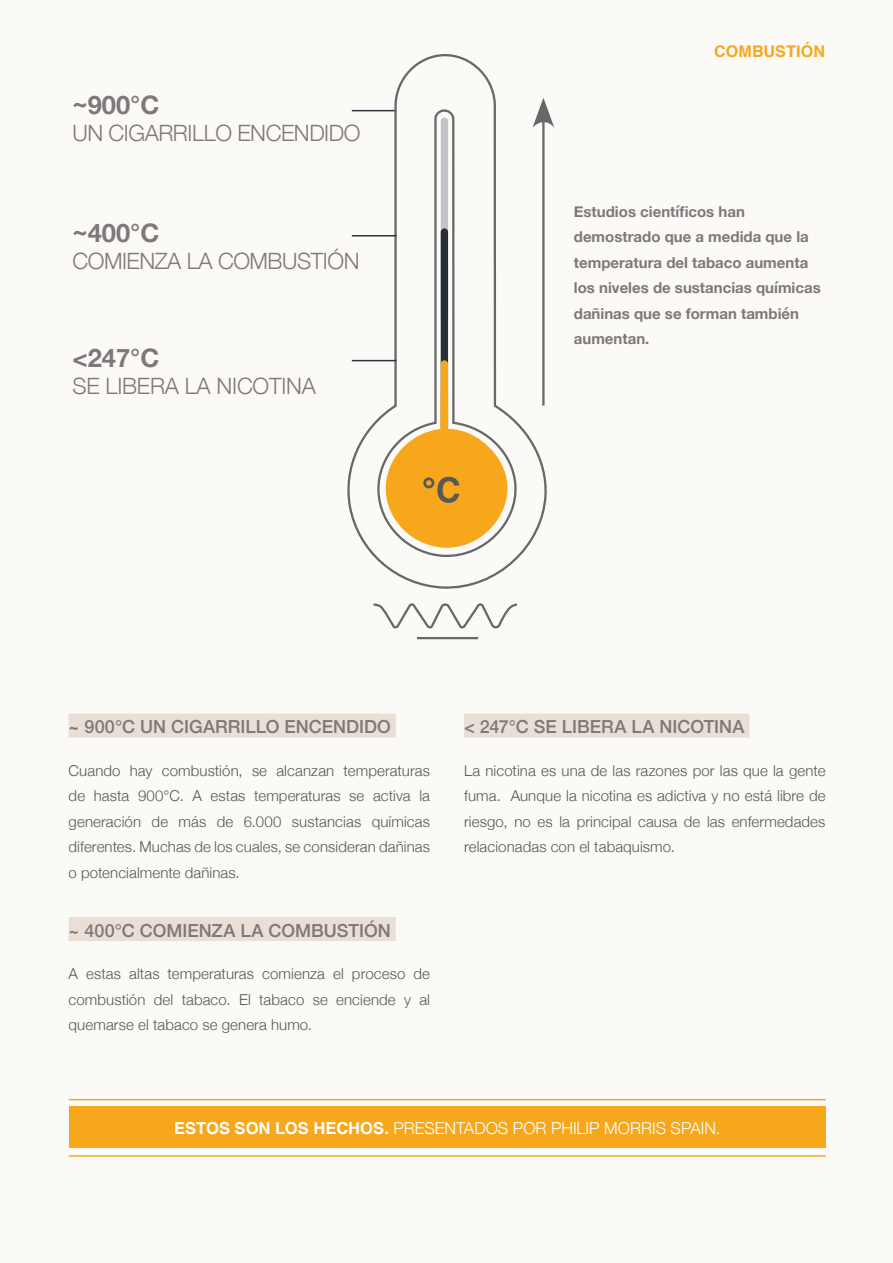
<style>
.page{position:relative;width:893px;height:1263px;background:#fbfaf7}
.page>*{position:absolute;margin:0;border:0;box-sizing:border-box;transform-origin:0 0}
.t1{font:700 25.5px "Helvetica Neue";color:#7e787a}
.t2{font:300 22.5px "Helvetica Neue";letter-spacing:-.02em;color:#7e787a}
.t3{font:500 18px "Helvetica Neue";color:#7e787a}
.t4{font:300 16.5px "Helvetica Neue";color:#fff}
.t5{font:700 16.05px "Helvetica";letter-spacing:.01em;color:#f7a71c}
.t6{font:300 15px/25.5px "Helvetica Neue";letter-spacing:.01em;color:#575756;text-align:justify}
.t7{font:700 15px/25.5px "Helvetica Neue";color:#7e787a}
.s1{font-family:"Helvetica";font-weight:700}
</style>
<div class="page">
<hr style="left:69px;top:1099px;width:757px;height:1px;background:#f7a71c">
<hr style="left:69px;top:1155px;width:757px;height:2px;background:#f7a71c">
<div style="left:69px;top:713px;width:327px;height:24px;background:#e9dfd6"></div>
<div style="left:69px;top:917px;width:327px;height:24px;background:#e9dfd6"></div>
<div style="left:464px;top:713px;width:285px;height:24px;background:#e9dfd6"></div>
<div style="left:69px;top:1107px;width:757px;height:41px;background:#f7a71c"></div>
<svg style="left:347px;top:54px;width:200px;height:586px"></svg>
<hr style="left:352px;top:360px;width:44px;height:1px;background:#2e333d">
<hr style="left:352px;top:235px;width:44px;height:1px;background:#2e333d">
<hr style="left:542px;top:115px;width:3px;height:291px;background:#666969">
<svg style="left:532px;top:98px;width:22px;height:30px"></svg>
<svg style="left:386px;top:117px;width:122px;height:431px"></svg>
<h1 class="t1" style="left:72px;top:85px;width:88px">~900°C</h1>
<h2 class="t2" style="left:72px;top:115px;width:290px">UN CIGARRILLO ENCENDIDO</h2>
<h1 class="t1" style="left:72px;top:213px;width:88px">~400°C</h1>
<h2 class="t2" style="left:72px;top:243px;width:289px">COMIENZA LA COMBUSTIÓN</h2>
<h1 class="t1" style="left:72px;top:338px;width:88px">&lt;247°C</h1>
<h2 class="t2" style="left:72px;top:368px;width:245px">SE LIBERA LA NICOTINA</h2>
<p class="t5" style="left:714px;top:38px;width:112px">COMBUSTIÓN</p>
<p class="t7" style="left:574px;top:199px;width:248px">Estudios científicos han demostrado que a medida que la temperatura del tabaco aumenta los niveles de sustancias químicas dañinas que se forman también aumentan.</p>
<p class="t3" style="left:69px;top:712px;width:324px">~ 900°C UN CIGARRILLO ENCENDIDO</p>
<p class="t6" style="left:69px;top:756px;width:363px">Cuando hay combustión, se alcanzan temperaturas de hasta 900°C. A estas temperaturas se activa la generación de más de 6.000 sustancias químicas diferentes. Muchas de los cuales, se consideran dañinas o potencialmente dañinas.</p>
<p class="t3" style="left:69px;top:916px;width:324px">~ 400°C COMIENZA LA COMBUSTIÓN</p>
<p class="t6" style="left:69px;top:960px;width:363px">A estas altas temperaturas comienza el proceso de combustión del tabaco. El tabaco se enciende y al quemarse el tabaco se genera humo.</p>
<p class="t3" style="left:464px;top:712px;width:282px">&lt; 247°C SE LIBERA LA NICOTINA</p>
<p class="t6" style="left:464px;top:756px;width:363px">La nicotina es una de las razones por las que la gente fuma. Aunque la nicotina es adictiva y no está libre de riesgo, no es la principal causa de las enfermedades relacionadas con el tabaquismo.</p>
<p class="t4" style="left:174px;top:1114px;width:548px"><span class="s1">ESTOS SON LOS HECHOS.</span> PRESENTADOS POR PHILIP MORRIS SPAIN.</p>
</div>
